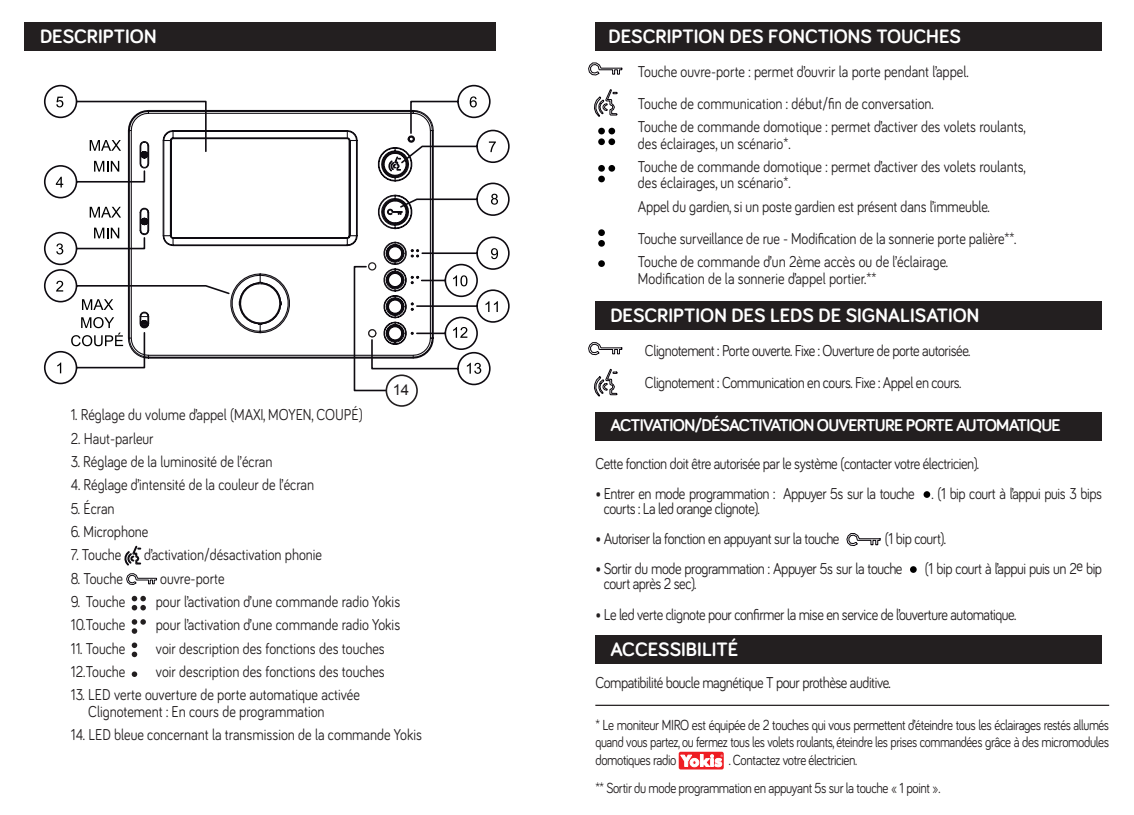
<style>
.page{position:relative;width:1134px;height:815px;background:#fff}
.page>*{position:absolute;margin:0;border:0;box-sizing:border-box;transform-origin:0 0}
.sommaire_courant{font:700 20px "Bariol";color:#fff}
.sommaire_courant-2{font:700 17.5px "Bariol";letter-spacing:-.04em;color:#fff}
.t1{font:16.25px/16.2px "Bariol";color:#231f20;scale:.86 1}
.t2{font:16.25px/15px "Bariol";letter-spacing:-.03em;color:#231f20;scale:.86 1}
.t3{font:15px/17.5px "Bariol";letter-spacing:-.03em;color:#231f20;text-align:justify;scale:.85 1}
.t4{font:15px "Arial";color:#231f20}
</style>
<div class="page">
<div style="left:595px;top:22px;width:507px;height:28px;background:#231f20"></div>
<div style="left:679px;top:752px;width:45px;height:17px;background:#ee1d23;border-radius:2px"></div>
<svg style="left:680px;top:754px;width:43px;height:13px"></svg>
<svg style="left:588px;top:62px;width:35px;height:14px"></svg>
<svg style="left:588px;top:342px;width:35px;height:13px"></svg>
<svg style="left:594px;top:89px;width:24px;height:28px"></svg>
<svg style="left:594px;top:368px;width:24px;height:29px"></svg>
<div style="left:598px;top:128px;width:7px;height:6px;background:#000;border-radius:50%"></div>
<div style="left:608px;top:128px;width:7px;height:6px;background:#000;border-radius:50%"></div>
<div style="left:598px;top:138px;width:7px;height:7px;background:#000;border-radius:50%"></div>
<div style="left:608px;top:138px;width:7px;height:7px;background:#000;border-radius:50%"></div>
<div style="left:598px;top:165px;width:7px;height:7px;background:#000;border-radius:50%"></div>
<div style="left:608px;top:165px;width:7px;height:7px;background:#000;border-radius:50%"></div>
<div style="left:598px;top:176px;width:7px;height:6px;background:#000;border-radius:50%"></div>
<div style="left:598px;top:229px;width:7px;height:7px;background:#000;border-radius:50%"></div>
<div style="left:598px;top:240px;width:7px;height:7px;background:#000;border-radius:50%"></div>
<div style="left:598px;top:260px;width:7px;height:7px;background:#000;border-radius:50%"></div>
<div style="left:25px;top:22px;width:471px;height:28px;background:#231f20"></div>
<div style="left:595px;top:301px;width:507px;height:29px;background:#231f20"></div>
<div style="left:595px;top:412px;width:507px;height:28px;background:#231f20"></div>
<div style="left:595px;top:635px;width:507px;height:28px;background:#231f20"></div>
<hr style="left:595px;top:705px;width:514px;height:1px;background:#231f20">
<div style="left:923px;top:491px;width:7px;height:7px;background:#000;border-radius:50%"></div>
<svg style="left:846px;top:533px;width:35px;height:13px"></svg>
<div style="left:910px;top:566px;width:7px;height:7px;background:#000;border-radius:50%"></div>
<svg style="left:43px;top:84px;width:448px;height:275px"></svg>
<svg style="left:43px;top:316px;width:106px;height:69px"></svg>
<svg style="left:43px;top:228px;width:188px;height:82px"></svg>
<svg style="left:124px;top:546px;width:17px;height:20px"></svg>
<svg style="left:126px;top:573px;width:31px;height:12px"></svg>
<svg style="left:132px;top:596px;width:14px;height:14px"></svg>
<svg style="left:132px;top:619px;width:14px;height:15px"></svg>
<svg style="left:132px;top:642px;width:5px;height:15px"></svg>
<svg style="left:132px;top:671px;width:5px;height:6px"></svg>
<svg style="left:347px;top:129px;width:163px;height:263px"></svg>
<div style="left:386px;top:374px;width:32px;height:33px;border:2px solid #231f20;border-radius:50%"></div>
<div style="left:369px;top:330px;width:7px;height:7px;background:#fff;border-radius:50%"></div>
<div style="left:368px;top:329px;width:8px;height:8px;border:1px solid #231f20;border-radius:50%"></div>
<div style="left:368px;top:262px;width:8px;height:9px;border:1px solid #231f20;border-radius:50%"></div>
<p class="sommaire_courant" style="left:40px;top:22px;width:118px">DESCRIPTION</p>
<p class="t4" style="left:393px;top:380px;width:18px">14</p>
<p class="t1" style="left:71px;top:406px;width:341px">1. Réglage du volume d’appel (MAXI, MOYEN, COUPÉ)</p>
<p class="t1" style="left:71px;top:429px;width:98px">2. Haut-parleur</p>
<p class="t1" style="left:71px;top:453px;width:236px">3. Réglage de la luminosité de l’écran</p>
<p class="t1" style="left:71px;top:476px;width:284px">4. Réglage d’intensité de la couleur de l’écran</p>
<p class="t1" style="left:71px;top:499px;width:52px">5. Écran</p>
<p class="t1" style="left:71px;top:523px;width:92px">6. Microphone</p>
<p class="t1" style="left:71px;top:546px;width:60px">7. Touche</p>
<p class="t1" style="left:144px;top:546px;width:208px">d’activation/désactivation phonie</p>
<p class="t1" style="left:71px;top:569px;width:62px">8. Touche</p>
<p class="t1" style="left:160px;top:569px;width:76px">ouvre-porte</p>
<p class="t1" style="left:71px;top:593px;width:65px">9. Touche</p>
<p class="t1" style="left:156px;top:593px;width:286px">pour l’activation d’une commande radio Yokis</p>
<p class="t1" style="left:71px;top:616px;width:65px">10.Touche</p>
<p class="t1" style="left:156px;top:616px;width:286px">pour l’activation d’une commande radio Yokis</p>
<p class="t1" style="left:71px;top:639px;width:65px">11. Touche</p>
<p class="t1" style="left:156px;top:639px;width:268px">voir description des fonctions des touches</p>
<p class="t1" style="left:71px;top:663px;width:65px">12.Touche</p>
<p class="t1" style="left:156px;top:663px;width:268px">voir description des fonctions des touches</p>
<p class="t1" style="left:88px;top:686px;width:317px;text-indent:-17px">13. LED verte ouverture de porte automatique activée<br>Clignotement : En cours de programmation</p>
<p class="t1" style="left:71px;top:726px;width:410px">14. LED bleue concernant la transmission de la commande Yokis</p>
<p class="sommaire_courant" style="left:609px;top:22px;width:354px">DESCRIPTION DES FONCTIONS TOUCHES</p>
<p class="t1" style="left:638px;top:62px;width:386px">Touche ouvre-porte : permet d’ouvrir la porte pendant l’appel.</p>
<p class="t1" style="left:638px;top:95px;width:346px">Touche de communication : début/fin de conversation.</p>
<p class="t1" style="left:638px;top:118px;width:452px">Touche de commande domotique : permet d’activer des volets roulants, des éclairages, un scénario*.</p>
<p class="t1" style="left:638px;top:158px;width:452px">Touche de commande domotique : permet d’activer des volets roulants, des éclairages, un scénario*.</p>
<p class="t1" style="left:638px;top:197px;width:411px">Appel du gardien, si un poste gardien est présent dans l’immeuble.</p>
<p class="t1" style="left:638px;top:230px;width:442px">Touche surveillance de rue - Modification de la sonnerie porte palière**.</p>
<p class="t1" style="left:638px;top:253px;width:362px">Touche de commande d’un 2ème accès ou de l’éclairage.<br>Modification de la sonnerie d’appel portier.**</p>
<p class="sommaire_courant" style="left:610px;top:302px;width:370px">DESCRIPTION DES LEDS DE SIGNALISATION</p>
<p class="t2" style="left:645px;top:343px;width:380px">Clignotement : Porte ouverte. Fixe : Ouverture de porte autorisée.</p>
<p class="t2" style="left:645px;top:375px;width:369px">Clignotement : Communication en cours. Fixe : Appel en cours.</p>
<p class="sommaire_courant-2" style="left:610px;top:413px;width:452px">ACTIVATION/DÉSACTIVATION OUVERTURE PORTE AUTOMATIQUE</p>
<p class="t2" style="left:595px;top:455px;width:448px">Cette fonction doit être autorisée par le système (contacter votre électricien).</p>
<p class="t2" style="left:604px;top:485px;width:581px;text-indent:-8px">• Entrer en mode programmation : Appuyer 5s sur la touche . (1 bip court à l’appui puis 3 bips courts : La led orange clignote).</p>
<p class="t2" style="left:595px;top:530px;width:285px">• Autoriser la fonction en appuyant sur la touche</p>
<p class="t2" style="left:885px;top:530px;width:72px">(1 bip court).</p>
<p class="t2" style="left:595px;top:560px;width:359px">• Sortir du mode programmation : Appuyer 5s sur la touche</p>
<p class="t2" style="left:925px;top:560px;width:207px">(1 bip court à l’appui puis un 2e bip</p>
<p class="t2" style="left:604px;top:575px;width:109px">court après 2 sec).</p>
<p class="t2" style="left:595px;top:606px;width:491px">• Le led verte clignote pour confirmer la mise en service de l’ouverture automatique.</p>
<p class="sommaire_courant" style="left:610px;top:636px;width:129px">ACCESSIBILITÉ</p>
<p class="t2" style="left:595px;top:674px;width:345px">Compatibilité boucle magnétique T pour prothèse auditive.</p>
<p class="t3" style="left:595px;top:715px;width:606px">* Le moniteur MIRO est équipée de 2 touches qui vous permettent d’éteindre tous les éclairages restés allumés quand vous partez, ou fermez tous les volets roulants, éteindre les prises commandées grâce à des micromodules domotiques radio</p>
<p class="t3" style="left:729px;top:750px;width:153px">. Contactez votre électricien.</p>
<p class="t3" style="left:595px;top:779px;width:408px">** Sortir du mode programmation en appuyant 5s sur la touche « 1 point ».</p>
</div>
